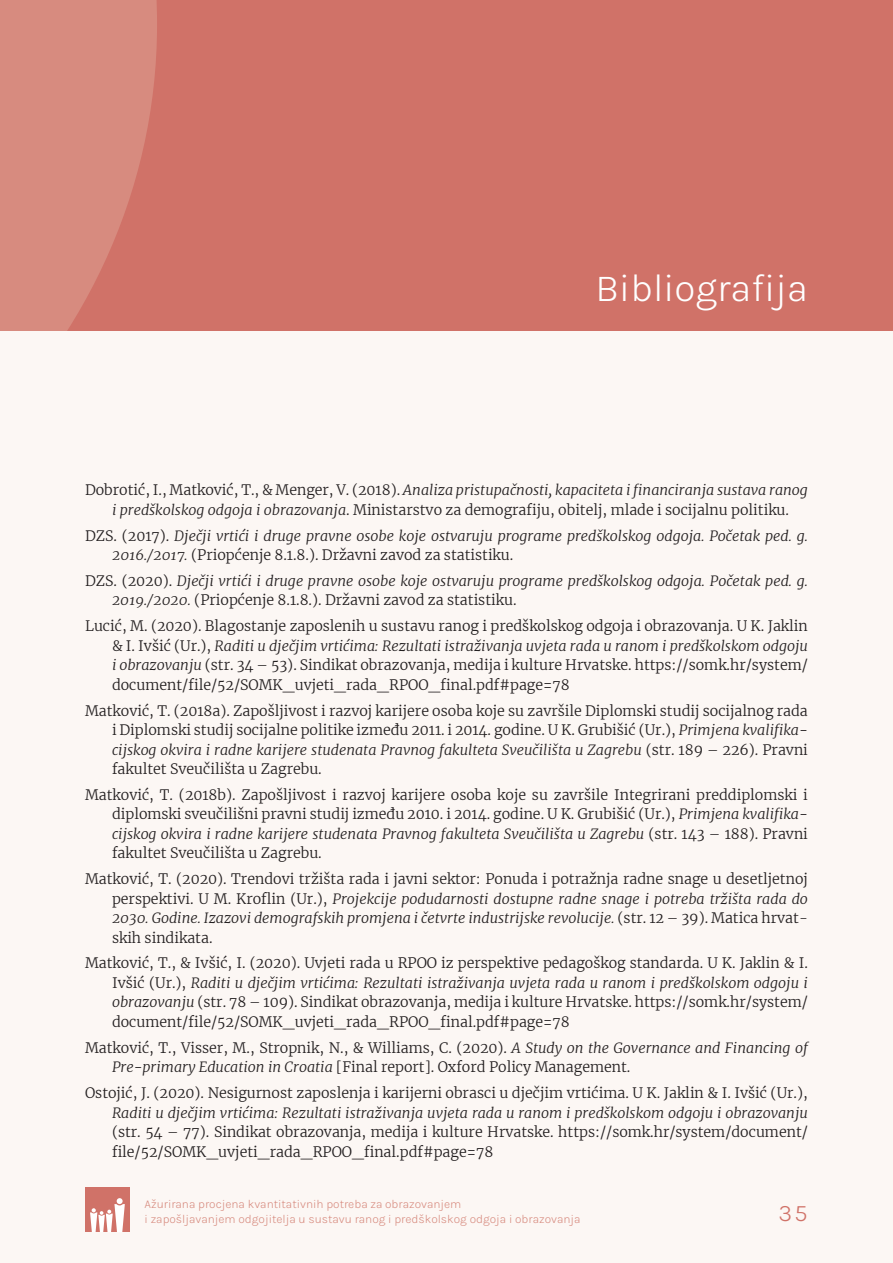
<style>
.page{position:relative;width:893px;height:1263px;background:#fcf7f4}
.page>*{position:absolute;margin:0;border:0;box-sizing:border-box;transform-origin:0 0}
.t1{font:300 39px "Karla";color:#fff}
.t2{font:300 24px "Karla";color:#d07268}
.t3{font:300 14.25px/19.5px "Merriweather";color:#231f20;text-align:justify}
.t4{font:italic 300 14.25px/19.5px "Merriweather";color:#231f20}
.t5{font:300 12px/15px "Karla";color:#d78b7f}
.s1{font-style:italic}
.s2{font-style:normal}
</style>
<div class="page">
<div style="left:85px;top:1187px;width:45px;height:45px;background:#d07268"></div>
<svg style="left:90px;top:1198px;width:35px;height:34px"></svg>
<div style="left:0;top:0;width:893px;height:330px;background:#d07268"></div>
<svg style="left:0;top:0;width:157px;height:330px;fill:#d78b7f"></svg>
<h1 class="t1" style="left:596px;top:263px;width:214px">Bibliografija</h1>
<p class="t3" style="left:85px;top:480px;width:724px;text-align:center">Dobrotić, I., Matković, T., &amp; Menger, V. (2018). <span class="s1">Analiza pristupačnosti, kapaciteta i financiranja sustava ranog i predškolskog odgoja i obrazovanja</span>. Ministarstvo za demografiju, obitelj, mlade i socijalnu politiku.</p>
<p class="t4" style="left:112px;top:525px;width:697px;text-indent:-27px"><span class="s2">DZS. (2017).</span> Dječji vrtići i druge pravne osobe koje ostvaruju programe predškolskog odgoja. Početak ped. g.<br>2016./2017. <span class="s2">(Priopćenje 8.1.8.). Državni zavod za statistiku.</span></p>
<p class="t4" style="left:112px;top:570px;width:697px;text-indent:-27px"><span class="s2">DZS. (2020).</span> Dječji vrtići i druge pravne osobe koje ostvaruju programe predškolskog odgoja. Početak ped. g.<br>2019./2020. <span class="s2">(Priopćenje 8.1.8.). Državni zavod za statistiku.</span></p>
<p class="t3" style="left:112px;top:616px;width:697px;text-indent:-27px">Lucić, M. (2020). Blagostanje zaposlenih u sustavu ranog i predškolskog odgoja i obrazovanja. U K. Jaklin &amp; I. Ivšić (Ur.), <span class="s1">Raditi u dječjim vrtićima: Rezultati istraživanja uvjeta rada u ranom i predškolskom odgoju i obrazovanju</span> (str. 34 – 53). Sindikat obrazovanja, medija i kulture Hrvatske. https://somk.hr/system/ document/file/52/SOMK_uvjeti_rada_RPOO_final.pdf#page=78</p>
<p class="t3" style="left:112px;top:700px;width:697px;text-indent:-27px">Matković, T. (2018a). Zapošljivost i razvoj karijere osoba koje su završile Diplomski studij socijalnog rada i Diplomski studij socijalne politike između 2011. i 2014. godine. U K. Grubišić (Ur.), <span class="s1">Primjena kvalifika&shy;cijskog okvira i radne karijere studenata Pravnog fakulteta Sveučilišta u Zagrebu</span> (str. 189 – 226). Pravni fakultet Sveučilišta u Zagrebu.</p>
<p class="t3" style="left:112px;top:784px;width:697px;text-indent:-27px">Matković, T. (2018b). Zapošljivost i razvoj karijere osoba koje su završile Integrirani preddiplomski i diplomski sveučilišni pravni studij između 2010. i 2014. godine. U K. Grubišić (Ur.), <span class="s1">Primjena kvalifika&shy;cijskog okvira i radne karijere studenata Pravnog fakulteta Sveučilišta u Zagrebu</span> (str. 143 – 188). Pravni fakultet Sveučilišta u Zagrebu.</p>
<p class="t3" style="left:112px;top:869px;width:697px;text-indent:-27px">Matković, T. (2020). Trendovi tržišta rada i javni sektor: Ponuda i potražnja radne snage u desetljetnoj perspektivi. U M. Kroflin (Ur.), <span class="s1">Projekcije podudarnosti dostupne radne snage i potreba tržišta rada do 2030. Godine. Izazovi demografskih promjena i četvrte industrijske revolucije.</span> (str. 12 – 39). Matica hrvat&shy;skih sindikata.</p>
<p class="t3" style="left:112px;top:953px;width:697px;text-indent:-27px">Matković, T., &amp; Ivšić, I. (2020). Uvjeti rada u RPOO iz perspektive pedagoškog standarda. U K. Jaklin &amp; I.<br>Ivšić (Ur.), <span class="s1">Raditi u dječjim vrtićima: Rezultati istraživanja uvjeta rada u ranom i predškolskom odgoju i obrazovanju</span> (str. 78 – 109). Sindikat obrazovanja, medija i kulture Hrvatske. https://somk.hr/system/ document/file/52/SOMK_uvjeti_rada_RPOO_final.pdf#page=78</p>
<p class="t3" style="left:112px;top:1037px;width:697px;text-indent:-27px">Matković, T., Visser, M., Stropnik, N., &amp; Williams, C. (2020). <span class="s1">A Study on the Governance and Financing of<br>Pre-primary Education in Croatia</span> [Final report]. Oxford Policy Management.</p>
<p class="t3" style="left:85px;top:1083px;width:724px">Ostojić, J. (2020). Nesigurnost zaposlenja i karijerni obrasci u dječjim vrtićima. U K. Jaklin &amp; I. Ivšić (Ur.),</p>
<p class="t4" style="left:112px;top:1102px;width:697px">Raditi u dječjim vrtićima: Rezultati istraživanja uvjeta rada u ranom i predškolskom odgoju i obrazovanju</p>
<p class="t3" style="left:112px;top:1122px;width:697px">(str. 54 – 77). Sindikat obrazovanja, medija i kulture Hrvatske. https://somk.hr/system/document/ file/52/SOMK_uvjeti_rada_RPOO_final.pdf#page=78</p>
<p class="t5" style="left:145px;top:1196px;width:437px">Ažurirana procjena kvantitativnih potreba za obrazovanjem<br>i zapošljavanjem odgojitelja u sustavu ranog i predškolskog odgoja i obrazovanja</p>
<h2 class="t2" style="left:778px;top:1198px;width:31px">35</h2>
</div>
